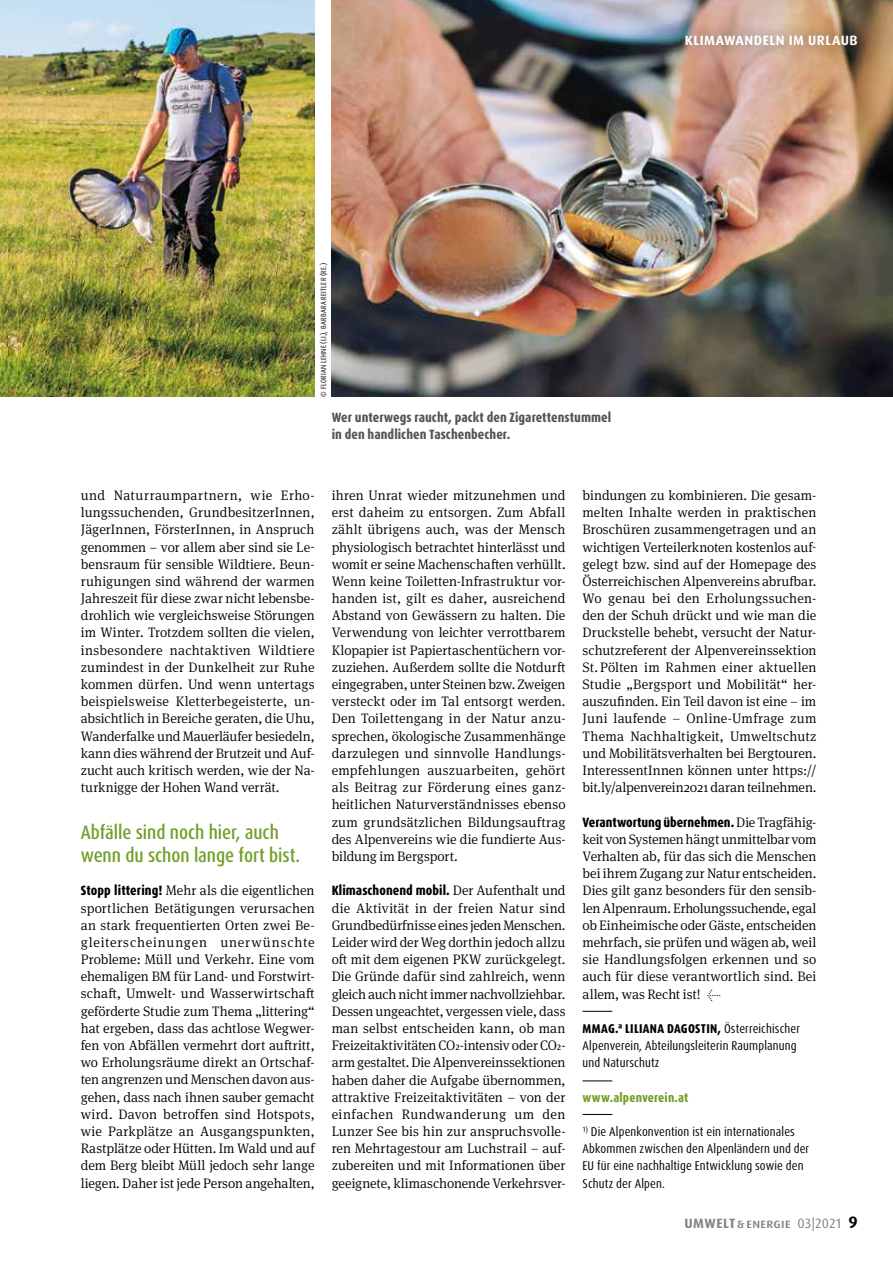
<style>
.page{position:relative;width:893px;height:1263px;background:#fff}
.page>*{position:absolute;margin:0;border:0;box-sizing:border-box;transform-origin:0 0}
.t1{font:500 condensed 19.5px/23.4px "Dax Pro";letter-spacing:-.005em;color:#729f29}
.t2{font:300 13.8px/17.2px "Meta Serif Pro";color:#000;text-align:justify}
.t3{font:800 condensed 13.5px/17.2px "Dax Pro";color:#585654}
.t4{font:800 condensed 13.5px "Dax Pro";color:#000}
.t5{font:500 13.5px "Dax Pro";letter-spacing:.025em;color:#848280}
.t6{font:700 13.5px "Dax Pro";letter-spacing:.035em;color:#fff}
.t7{font:condensed 12.75px/17.2px "Dax Pro";letter-spacing:.01em;color:#000}
.t8{font:800 condensed 12.75px "Dax Pro";letter-spacing:.01em;color:#729f29}
.t9{font:condensed 7.5px "Dax Pro";letter-spacing:.035em;color:#000}
.s1{font-family:"Dax Pro";font-weight:800;font-stretch:condensed;font-size:13.5px}
.s2{font-family:"Meta Serif Pro";font-weight:300;font-stretch:normal;font-size:13.8px}
.s3{font-weight:800}
.s4{font-weight:700}
.s5{font-weight:400}
.s6{font-weight:700;font-size:16.5px;color:#000}
</style>
<div class="page">
<svg style="left:583px;top:1011px;width:29px;height:1px"></svg>
<svg style="left:583px;top:1080px;width:29px;height:1px"></svg>
<svg style="left:583px;top:1114px;width:29px;height:1px"></svg>
<img style="left:0;top:0;width:9px;height:396px">
<img style="left:332px;top:0;width:561px;height:396px">
<img style="left:9px;top:0;width:306px;height:396px">
<div style="left:671px;top:22px;width:200px;height:37px;background:#585654;opacity:.75"></div>
<p class="t6" style="left:685px;top:32px;width:174px">KLIMAWANDELN IM URLAUB</p>
<p class="t9" style="left:319px;top:396px;width:135px;rotate:-90deg">© FLORIAN LEHNE (LI.), BARBARA REITLER (RE.)</p>
<p class="t3" style="left:332px;top:409px;width:281px">Wer unterwegs raucht, packt den Zigarettenstummel in den handlichen Taschenbecher.</p>
<p class="t2" style="left:81px;top:486px;width:235px">und Naturraumpartnern, wie Erho&shy;lungssuchenden, GrundbesitzerInnen, JägerInnen, FörsterInnen, in Anspruch genommen – vor allem aber sind sie Le&shy;bensraum für sensible Wildtiere. Beun&shy;ruhigungen sind während der warmen Jahreszeit für diese zwar nicht lebensbe&shy;drohlich wie vergleichsweise Störungen im Winter. Trotzdem sollten die vielen, insbesondere nachtaktiven Wildtiere zumindest in der Dunkelheit zur Ruhe kommen dürfen. Und wenn untertags beispielsweise Kletterbegeisterte, un&shy;absichtlich in Bereiche geraten, die Uhu, Wanderfalke und Mauerläufer besiedeln, kann dies während der Brutzeit und Auf&shy;zucht auch kritisch werden, wie der Na&shy;turknigge der Hohen Wand verrät.</p>
<h1 class="t1" style="left:81px;top:820px;width:221px">Abfälle sind noch hier, auch wenn du schon lange fort bist.</h1>
<p class="t2" style="left:81px;top:881px;width:235px"><span class="s1">Stopp littering!</span> Mehr als die eigentlichen sportlichen Betätigungen verursachen an stark frequentierten Orten zwei Be&shy;gleiterscheinungen unerwünschte Probleme: Müll und Verkehr. Eine vom ehemaligen BM für Land- und Forstwirt&shy;schaft, Umwelt- und Wasserwirtschaft geförderte Studie zum Thema „littering“ hat ergeben, dass das achtlose Wegwer&shy;fen von Abfällen vermehrt dort auftritt, wo Erholungsräume direkt an Ortschaf&shy;ten angrenzen und Menschen davon aus&shy;gehen, dass nach ihnen sauber gemacht wird. Davon betroffen sind Hotspots, wie Parkplätze an Ausgangspunkten, Rastplätze oder Hütten. Im Wald und auf dem Berg bleibt Müll jedoch sehr lange liegen. Daher ist jede Person angehalten,</p>
<p class="t2" style="left:332px;top:486px;width:235px">ihren Unrat wieder mitzunehmen und erst daheim zu entsorgen. Zum Abfall zählt übrigens auch, was der Mensch physiologisch betrachtet hinterlässt und womit er seine Machenschaften verhüllt.<br>Wenn keine Toiletten-Infrastruktur vor&shy;handen ist, gilt es daher, ausreichend Abstand von Gewässern zu halten. Die Verwendung von leichter verrottbarem Klopapier ist Papiertaschentüchern vor&shy;zuziehen. Außerdem sollte die Notdurft eingegraben, unter Steinen bzw. Zweigen versteckt oder im Tal entsorgt werden.<br>Den Toilettengang in der Natur anzu&shy;sprechen, ökologische Zusammenhänge darzulegen und sinnvolle Handlungs&shy;empfehlungen auszuarbeiten, gehört als Beitrag zur Förderung eines ganz&shy;heitlichen Naturverständnisses ebenso zum grundsätzlichen Bildungsauftrag des Alpenvereins wie die fundierte Aus&shy;bildung im Bergsport.</p>
<p class="t4" style="left:332px;top:882px;width:235px">Klimaschonend mobil. <span class="s2">Der Aufenthalt und</span></p>
<p class="t2" style="left:332px;top:898px;width:235px">die Aktivität in der freien Natur sind Grundbedürfnisse eines jeden Menschen.<br>Leider wird der Weg dorthin jedoch allzu oft mit dem eigenen PKW zurückgelegt.<br>Die Gründe dafür sind zahlreich, wenn gleich auch nicht immer nachvollziehbar.<br>Dessen ungeachtet, vergessen viele, dass man selbst entscheiden kann, ob man Freizeitaktivitäten CO2-intensiv oder CO2- arm gestaltet. Die Alpenvereinssektionen haben daher die Aufgabe übernommen, attraktive Freizeitaktivitäten – von der einfachen Rundwanderung um den Lunzer See bis hin zur anspruchsvolle&shy;ren Mehrtagestour am Luchstrail – auf&shy;zubereiten und mit Informationen über geeignete, klimaschonende Verkehrsver-</p>
<p class="t2" style="left:583px;top:486px;width:235px">bindungen zu kombinieren. Die gesam&shy;melten Inhalte werden in praktischen Broschüren zusammengetragen und an wichtigen Verteilerknoten kostenlos auf&shy;gelegt bzw. sind auf der Homepage des Österreichischen Alpenvereins abrufbar.<br>Wo genau bei den Erholungssuchen&shy;den der Schuh drückt und wie man die Druckstelle behebt, versucht der Natur&shy;schutzreferent der Alpenvereinssektion St.Pölten im Rahmen einer aktuellen Studie „Bergsport und Mobilität“ her&shy;auszufinden. Ein Teil davon ist eine – im Juni laufende – Online-Umfrage zum Thema Nachhaltigkeit, Umweltschutz und Mobilitätsverhalten bei Bergtouren.<br>InteressentInnen können unter https:// bit.ly/alpenverein2021 daran teilnehmen.</p>
<p class="t4" style="left:583px;top:813px;width:235px">Verantwortung übernehmen. <span class="s2">Die Tragfähig-</span></p>
<p class="t2" style="left:583px;top:830px;width:235px">keit von Systemen hängt unmittelbar vom Verhalten ab, für das sich die Menschen bei ihrem Zugang zur Natur entscheiden.<br>Dies gilt ganz besonders für den sensib&shy;len Alpenraum. Erholungssuchende, egal ob Einheimische oder Gäste, entscheiden mehrfach, sie prüfen und wägen ab, weil sie Handlungsfolgen erkennen und so auch für diese verantwortlich sind. Bei allem, was Recht ist! ←</p>
<p class="t7" style="left:583px;top:1020px;width:219px"><span class="s3">MMAG.ª LILIANA DAGOSTIN,</span> Österreichischer<br>Alpenverein, Abteilungsleiterin Raumplanung und Naturschutz</p>
<p class="t8" style="left:583px;top:1089px;width:107px">www.alpenverein.at</p>
<p class="t7" style="left:583px;top:1123px;width:228px"><sup>1)</sup> Die Alpenkonvention ist ein internationales Abkommen zwischen den Alpenländern und der EU für eine nachhaltige Entwicklung sowie den Schutz der Alpen.</p>
<p class="t5" style="left:684px;top:1215px;width:175px"><span class="s4">UMWELT</span>&amp; energie <span class="s5">03|2021</span> <span class="s6">9</span></p>
</div>
